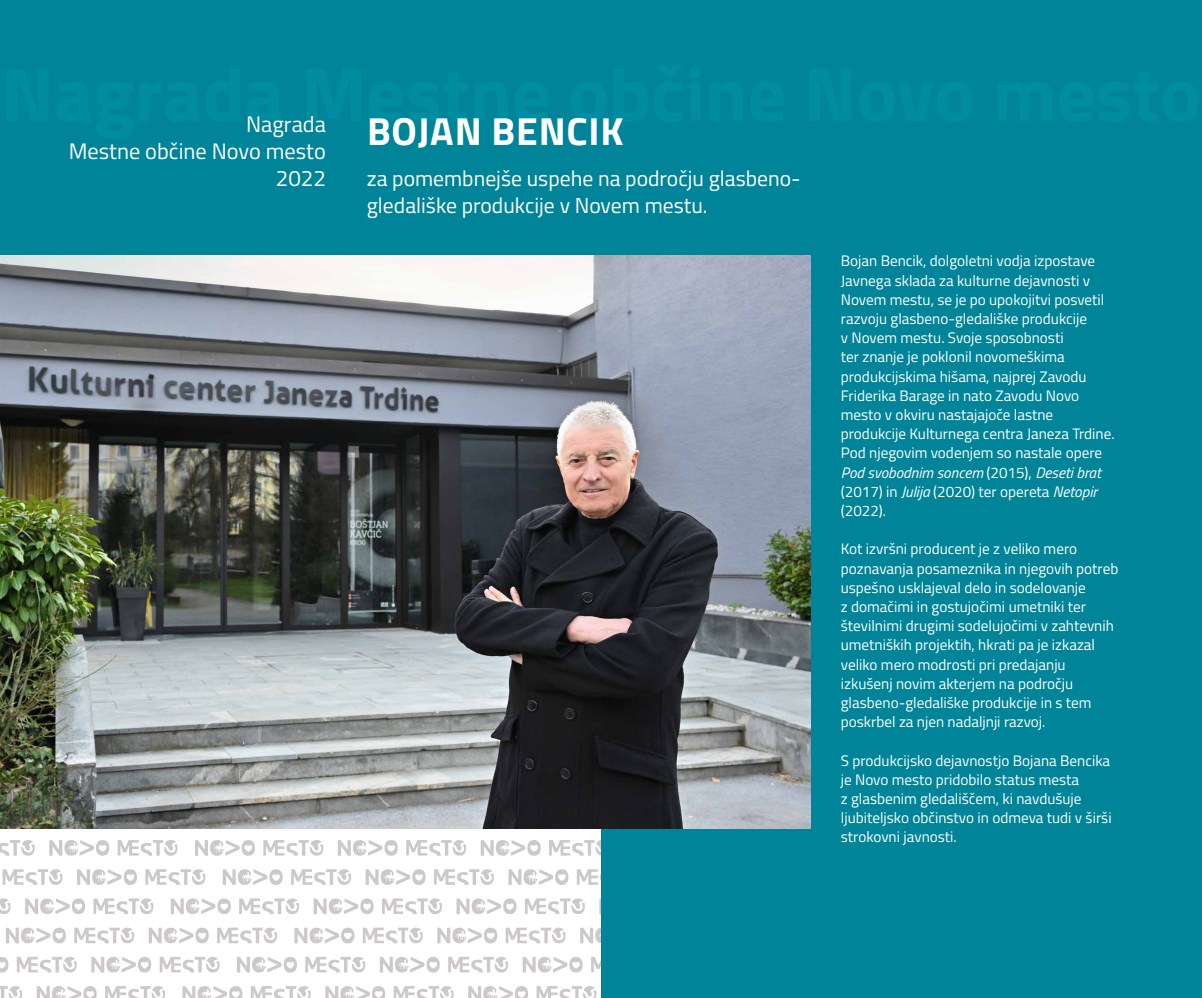
<style>
.page{position:relative;width:1202px;height:998px;background:#fff}
.page>*{position:absolute;margin:0;border:0;box-sizing:border-box;transform-origin:0 0}
.t1{font:700 39.12px "Titillium Web";letter-spacing:.02em;color:#fff}
.t2{font:22.4px/26.9px "Titillium Web";color:#fff;text-align:right}
.t3{font:21.68px/27.8px "Titillium Web";color:#fff}
.t4{font:15.2px/19.2px "Titillium Web";color:#fff}
.s1{font-style:italic}
</style>
<div class="page">
<svg style="left:6px;top:927px;width:60px;height:16px"></svg>
<svg style="left:74px;top:927px;width:60px;height:16px"></svg>
<svg style="left:149px;top:927px;width:60px;height:16px"></svg>
<svg style="left:217px;top:927px;width:60px;height:16px"></svg>
<svg style="left:294px;top:927px;width:60px;height:16px"></svg>
<svg style="left:363px;top:927px;width:60px;height:16px"></svg>
<svg style="left:437px;top:927px;width:60px;height:16px"></svg>
<svg style="left:506px;top:927px;width:60px;height:16px"></svg>
<svg style="left:580px;top:927px;width:21px;height:16px"></svg>
<svg style="left:0;top:957px;width:8px;height:15px"></svg>
<svg style="left:17px;top:957px;width:60px;height:15px"></svg>
<svg style="left:91px;top:957px;width:60px;height:15px"></svg>
<svg style="left:160px;top:957px;width:60px;height:15px"></svg>
<svg style="left:237px;top:957px;width:60px;height:15px"></svg>
<svg style="left:305px;top:957px;width:60px;height:15px"></svg>
<svg style="left:380px;top:957px;width:60px;height:15px"></svg>
<svg style="left:448px;top:957px;width:60px;height:15px"></svg>
<svg style="left:523px;top:957px;width:60px;height:15px"></svg>
<svg style="left:591px;top:957px;width:10px;height:15px"></svg>
<svg style="left:0;top:986px;width:22px;height:12px"></svg>
<svg style="left:37px;top:986px;width:60px;height:12px"></svg>
<svg style="left:105px;top:986px;width:60px;height:12px"></svg>
<svg style="left:182px;top:986px;width:60px;height:12px"></svg>
<svg style="left:251px;top:986px;width:60px;height:12px"></svg>
<svg style="left:325px;top:986px;width:60px;height:12px"></svg>
<svg style="left:394px;top:986px;width:60px;height:12px"></svg>
<svg style="left:468px;top:986px;width:60px;height:12px"></svg>
<svg style="left:537px;top:986px;width:59px;height:12px"></svg>
<svg style="left:0;top:840px;width:35px;height:16px"></svg>
<svg style="left:49px;top:840px;width:60px;height:16px"></svg>
<svg style="left:118px;top:840px;width:60px;height:16px"></svg>
<svg style="left:195px;top:840px;width:60px;height:16px"></svg>
<svg style="left:263px;top:840px;width:60px;height:16px"></svg>
<svg style="left:338px;top:840px;width:60px;height:16px"></svg>
<svg style="left:406px;top:840px;width:60px;height:16px"></svg>
<svg style="left:481px;top:840px;width:60px;height:16px"></svg>
<svg style="left:549px;top:840px;width:52px;height:16px"></svg>
<svg style="left:3px;top:869px;width:59px;height:16px"></svg>
<svg style="left:77px;top:869px;width:60px;height:16px"></svg>
<svg style="left:145px;top:869px;width:60px;height:16px"></svg>
<svg style="left:223px;top:869px;width:60px;height:16px"></svg>
<svg style="left:291px;top:869px;width:60px;height:16px"></svg>
<svg style="left:366px;top:869px;width:60px;height:16px"></svg>
<svg style="left:434px;top:869px;width:60px;height:16px"></svg>
<svg style="left:508px;top:869px;width:60px;height:16px"></svg>
<svg style="left:577px;top:869px;width:24px;height:16px"></svg>
<svg style="left:0;top:898px;width:11px;height:16px"></svg>
<svg style="left:25px;top:898px;width:60px;height:16px"></svg>
<svg style="left:93px;top:898px;width:60px;height:16px"></svg>
<svg style="left:171px;top:898px;width:60px;height:16px"></svg>
<svg style="left:239px;top:898px;width:60px;height:16px"></svg>
<svg style="left:314px;top:898px;width:60px;height:16px"></svg>
<svg style="left:382px;top:898px;width:60px;height:16px"></svg>
<svg style="left:456px;top:898px;width:60px;height:16px"></svg>
<svg style="left:525px;top:898px;width:60px;height:16px"></svg>
<svg style="left:599px;top:898px;width:2px;height:16px"></svg>
<div style="left:601px;top:0;width:601px;height:998px;background:#008499"></div>
<div style="left:0;top:0;width:833px;height:256px;background:#008499"></div>
<img style="left:0;top:256px;width:811px;height:572px">
<h2 class="t2" style="left:69px;top:110px;width:259px">Nagrada<br>Mestne občine Novo mesto<br>2022</h2>
<h1 class="t1" style="left:367px;top:101px;width:258px">BOJAN BENCIK</h1>
<h3 class="t3" style="left:367px;top:163px;width:435px">za pomembnejše uspehe na področju glasbeno&shy;gledališke produkcije v Novem mestu.</h3>
<p class="t4" style="left:841px;top:251px;width:275px">Bojan Bencik, dolgoletni vodja izpostave Javnega sklada za kulturne dejavnosti v Novem mestu, se je po upokojitvi posvetil razvoju glasbeno-gledališke produkcije<br>v Novem mestu. Svoje sposobnosti<br>ter znanje je poklonil novomeškima produkcijskima hišama, najprej Zavodu Friderika Barage in nato Zavodu Novo mesto v okviru nastajajoče lastne produkcije Kulturnega centra Janeza Trdine.<br>Pod njegovim vodenjem so nastale opere <span class="s1">Pod svobodnim soncem</span> (2015), <span class="s1">Deseti brat </span>(2017) in <span class="s1">Julija</span> (2020) ter opereta <span class="s1">Netopir </span>(2022).</p>
<p class="t4" style="left:841px;top:539px;width:279px">Kot izvršni producent je z veliko mero poznavanja posameznika in njegovih potreb uspešno usklajeval delo in sodelovanje<br>z domačimi in gostujočimi umetniki ter številnimi drugimi sodelujočimi v zahtevnih umetniških projektih, hkrati pa je izkazal veliko mero modrosti pri predajanju izkušenj novim akterjem na področju glasbeno-gledališke produkcije in s tem poskrbel za njen nadaljnji razvoj.</p>
<p class="t4" style="left:841px;top:750px;width:272px">S produkcijsko dejavnostjo Bojana Bencika je Novo mesto pridobilo status mesta<br>z glasbenim gledališčem, ki navdušuje ljubiteljsko občinstvo in odmeva tudi v širši strokovni javnosti.</p>
</div>
